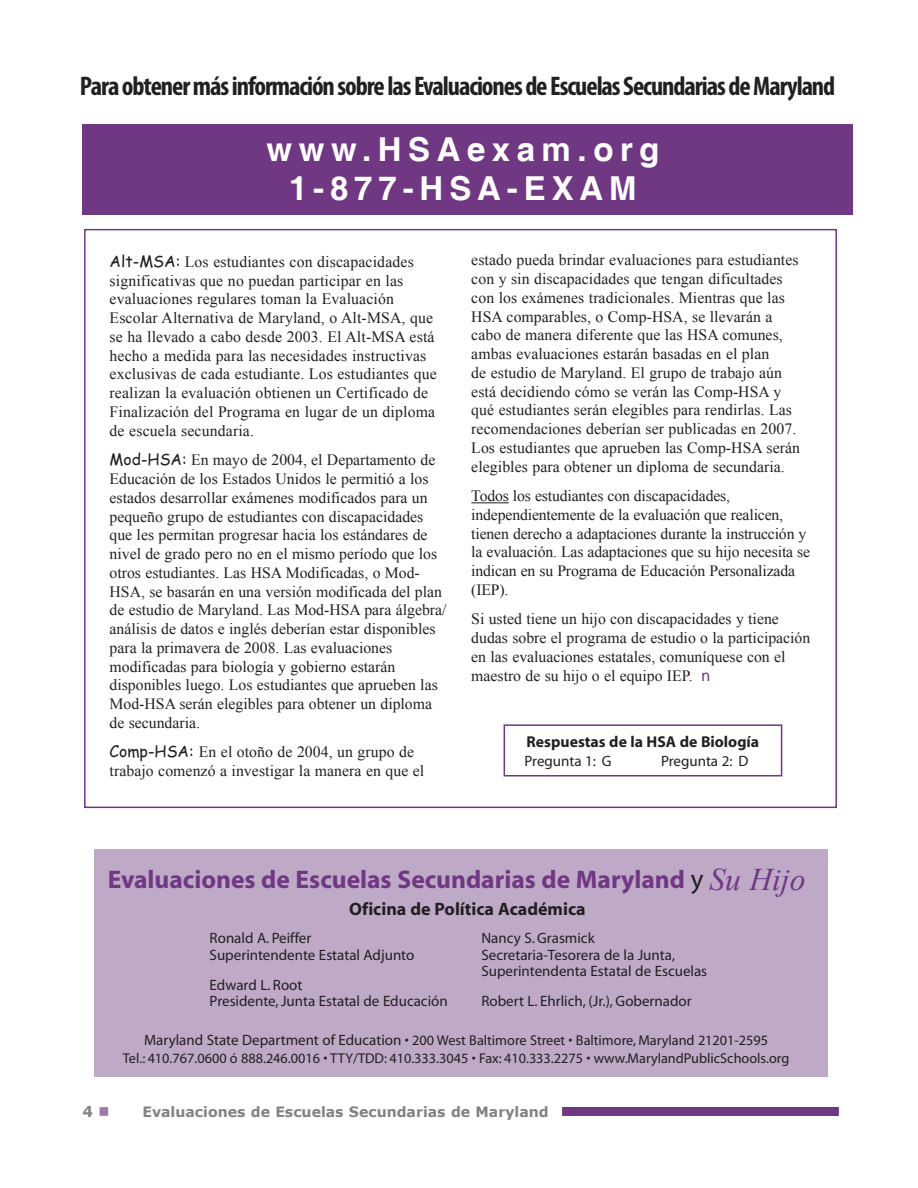
<style>
.page{position:relative;width:918px;height:1188px;background:#fff}
.page>*{position:absolute;margin:0;border:0;box-sizing:border-box;transform-origin:0 0}
.t1{font:700 33px/39px "Helvetica";letter-spacing:.185em;color:#fff;text-align:center}
.t2{font:700 condensed 27px "Myriad Pro";letter-spacing:-.04em;color:#231f20}
.t3{font:700 25.5px "Myriad";color:#703783}
.t4{font:700 18px "Myriad";color:#231f20}
.t5{font:15.75px/18.8px "Times New Roman";color:#231f20}
.t6{font:700 15.75px "Myriad";color:#231f20}
.t7{font:15px/16.5px "Myriad";color:#231f20}
.t8{font:14.25px/18px "Myriad";color:#231f20;text-align:center}
.t9{font:700 14.25px "Verdana";color:#808285}
.s1{font-family:"Comic Sans MS"}
.s2{color:#703783}
.s3{font-weight:400;font-size:27px;color:#231f20}
.s4{font-family:"Times New Roman";font-weight:400;font-style:italic;font-size:31.5px}
.s5{font-size:15px}
.s6{color:#9d7ba8}
</style>
<div class="page">
<div style="left:94px;top:850px;width:734px;height:227px;background:#bea9c7"></div>
<div style="left:562px;top:1107px;width:277px;height:9px;background:#703783"></div>
<hr style="left:471px;top:502px;width:38px;height:1px;background:#231f20">
<div style="left:504px;top:724px;width:278px;height:52px;border:2px solid #703783"></div>
<div style="left:82px;top:124px;width:771px;height:91px;background:#703783"></div>
<h2 class="t2" style="left:80px;top:72px;width:757px">Para obtener más información sobre las Evaluaciones de Escuelas Secundarias de Maryland</h2>
<h1 class="t1" style="left:267px;top:132px;width:394px">www.HSAexam.org<br>1-877-HSA-EXAM</h1>
<p class="t5" style="left:110px;top:252px;width:329px"><span class="s1">Alt-MSA:</span> Los estudiantes con discapacidades significativas que no puedan participar en las evaluaciones regulares toman la Evaluación Escolar Alternativa de Maryland, o Alt-MSA, que se ha llevado a cabo desde 2003. El Alt-MSA está hecho a medida para las necesidades instructivas exclusivas de cada estudiante. Los estudiantes que realizan la evaluación obtienen un Certificado de Finalización del Programa en lugar de un diploma de escuela secundaria.</p>
<p class="t5" style="left:110px;top:450px;width:338px"><span class="s1">Mod-HSA:</span> En mayo de 2004, el Departamento de Educación de los Estados Unidos le permitió a los estados desarrollar exámenes modificados para un pequeño grupo de estudiantes con discapacidades que les permitan progresar hacia los estándares de nivel de grado pero no en el mismo período que los otros estudiantes. Las HSA Modificadas, o Mod-HSA, se basarán en una versión modificada del plan de estudio de Maryland. Las Mod-HSA para álgebra/ análisis de datos e inglés deberían estar disponibles para la primavera de 2008. Las evaluaciones modificadas para biología y gobierno estarán disponibles luego. Los estudiantes que aprueben las Mod-HSA serán elegibles para obtener un diploma de secundaria.</p>
<p class="t5" style="left:110px;top:742px;width:316px"><span class="s1">Comp-HSA:</span> En el otoño de 2004, un grupo de trabajo comenzó a investigar la manera en que el</p>
<p class="t5" style="left:471px;top:250px;width:330px">estado pueda brindar evaluaciones para estudiantes con y sin discapacidades que tengan dificultades con los exámenes tradicionales. Mientras que las HSA comparables, o Comp-HSA, se llevarán a cabo de manera diferente que las HSA comunes, ambas evaluaciones estarán basadas en el plan<br>de estudio de Maryland. El grupo de trabajo aún está decidiendo cómo se verán las Comp-HSA y qué estudiantes serán elegibles para rendirlas. Las recomendaciones deberían ser publicadas en 2007.<br>Los estudiantes que aprueben las Comp-HSA serán elegibles para obtener un diploma de secundaria.</p>
<p class="t5" style="left:471px;top:486px;width:340px">Todos los estudiantes con discapacidades, independientemente de la evaluación que realicen, tienen derecho a adaptaciones durante la instrucción y la evaluación. Las adaptaciones que su hijo necesita se indican en su Programa de Educación Personalizada (IEP).</p>
<p class="t5" style="left:471px;top:610px;width:341px">Si usted tiene un hijo con discapacidades y tiene dudas sobre el programa de estudio o la participación en las evaluaciones estatales, comuníquese con el maestro de su hijo o el equipo IEP. <span class="s2">■</span></p>
<p class="t6" style="left:527px;top:734px;width:234px">Respuestas de la HSA de Biología</p>
<p class="t7" style="left:525px;top:753px;width:89px">Pregunta 1: G</p>
<p class="t7" style="left:661px;top:753px;width:89px">Pregunta 2: D</p>
<h3 class="t3" style="left:108px;top:866px;width:699px">Evaluaciones de Escuelas Secundarias de Maryland <span class="s3">y</span> <span class="s4">Su Hijo</span></h3>
<p class="t4" style="left:349px;top:900px;width:238px">Oficina de Política Académica</p>
<p class="t7" style="left:210px;top:931px;width:206px">Ronald A. Peiffer<br>Superintendente Estatal Adjunto</p>
<p class="t7" style="left:210px;top:977px;width:240px">Edward L. Root<br>Presidente, Junta Estatal de Educación</p>
<p class="t7" style="left:481px;top:931px;width:227px">Nancy S. Grasmick<br>Secretaria-Tesorera de la Junta,<br>Superintendenta Estatal de Escuelas</p>
<p class="t7" style="left:481px;top:994px;width:212px">Robert L. Ehrlich, (Jr.), Gobernador</p>
<p class="t8" style="left:123px;top:1032px;width:668px"><span class="s5">Maryland State Department of Education</span> • 200 West Baltimore Street • Baltimore, Maryland 21201-2595<br>Tel.: 410.767.0600 ó 888.246.0016 • TTY/TDD: 410.333.3045 • Fax: 410.333.2275 • www.MarylandPublicSchools.org</p>
<p class="t9" style="left:99px;top:1102px;width:452px"><span class="s6">■</span> Evaluaciones de Escuelas Secundarias de Maryland</p>
</div>
